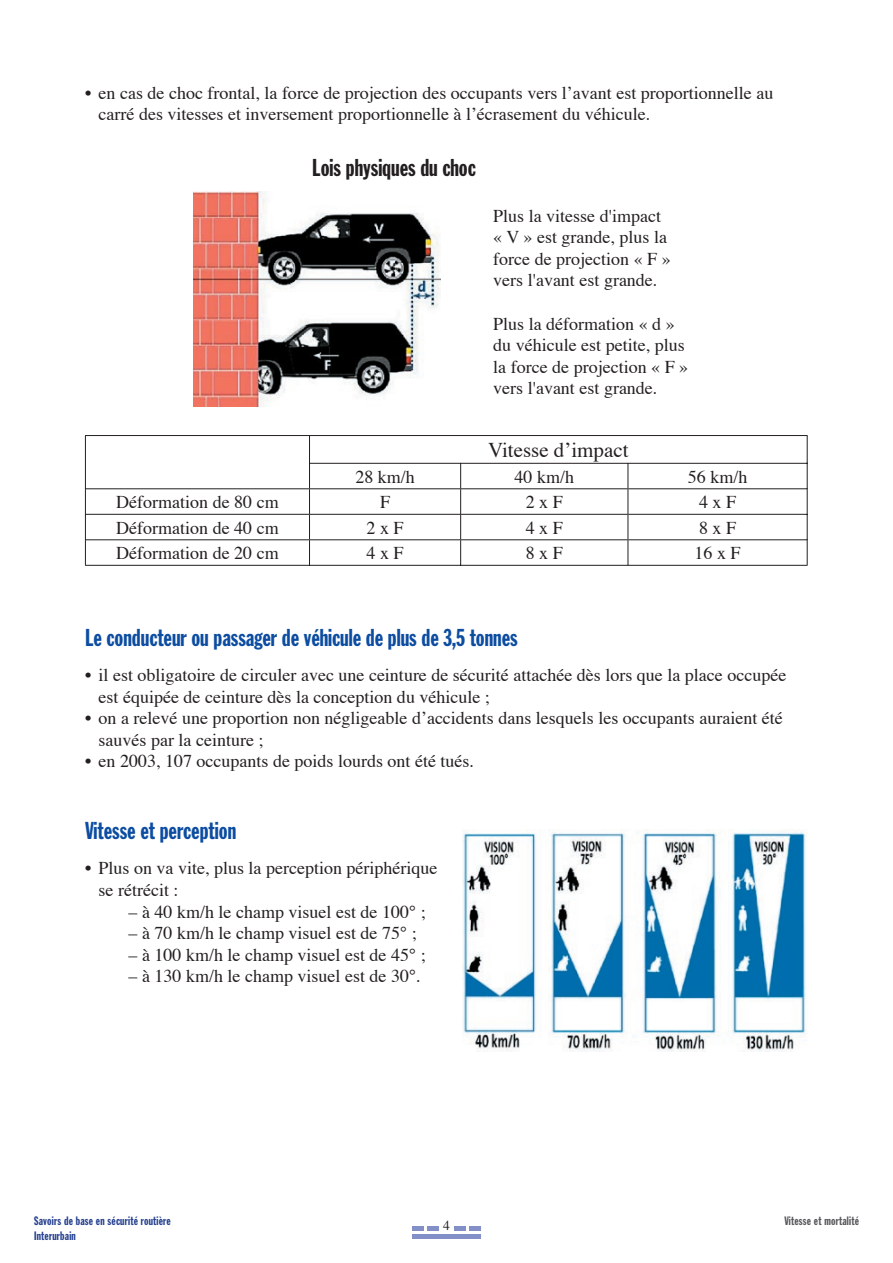
<style>
.page{position:relative;width:893px;height:1263px;background:#fff}
.page>*{position:absolute;margin:0;border:0;box-sizing:border-box;transform-origin:0 0}
.TITRE_3{font:24px "Franklin Gothic Extra Cond";color:#0d4da1}
.TITRE_3-2{font:24px "Franklin Gothic Extra Cond";color:#231f20}
.heading_7{font:21px "Times";color:#231f20}
.t1{font:18px/21.6px "Times";color:#231f20}
.t2{font:13.5px "Times";color:#231f20}
.t3{font:12px/14.4px "Franklin Gothic Extra Cond";letter-spacing:.02em;color:#25408f}
.t4{font:12px "Franklin Gothic Extra Cond";letter-spacing:.02em;color:#57585a}
</style>
<div class="page">
<hr style="left:412px;top:1226px;width:12px;height:4px;background:#838fc7">
<hr style="left:428px;top:1226px;width:11px;height:4px;background:#838fc7">
<hr style="left:454px;top:1226px;width:12px;height:4px;background:#838fc7">
<hr style="left:469px;top:1226px;width:12px;height:4px;background:#838fc7">
<hr style="left:412px;top:1234px;width:69px;height:4px;background:#838fc7">
<img style="left:462px;top:829px;width:345px;height:223px">
<hr style="left:85px;top:435px;width:224px;height:1px;background:#231f20">
<hr style="left:85px;top:488px;width:225px;height:1px;background:#231f20">
<hr style="left:310px;top:488px;width:151px;height:1px;background:#231f20">
<hr style="left:461px;top:488px;width:167px;height:1px;background:#231f20">
<hr style="left:628px;top:488px;width:179px;height:1px;background:#231f20">
<hr style="left:85px;top:514px;width:225px;height:1px;background:#231f20">
<hr style="left:310px;top:514px;width:151px;height:1px;background:#231f20">
<hr style="left:461px;top:514px;width:167px;height:1px;background:#231f20">
<hr style="left:628px;top:514px;width:179px;height:1px;background:#231f20">
<hr style="left:85px;top:539px;width:225px;height:1px;background:#231f20">
<svg style="left:85px;top:436px;width:1px;height:129px"></svg>
<hr style="left:85px;top:565px;width:224px;height:1px;background:#231f20">
<hr style="left:310px;top:539px;width:151px;height:1px;background:#231f20">
<hr style="left:310px;top:565px;width:150px;height:1px;background:#231f20">
<svg style="left:460px;top:463px;width:1px;height:103px"></svg>
<hr style="left:461px;top:539px;width:167px;height:1px;background:#231f20">
<hr style="left:461px;top:565px;width:167px;height:1px;background:#231f20">
<svg style="left:628px;top:464px;width:1px;height:101px"></svg>
<hr style="left:628px;top:539px;width:179px;height:1px;background:#231f20">
<hr style="left:628px;top:565px;width:179px;height:1px;background:#231f20">
<hr style="left:310px;top:435px;width:151px;height:1px;background:#231f20">
<hr style="left:461px;top:435px;width:167px;height:1px;background:#231f20">
<hr style="left:628px;top:435px;width:179px;height:1px;background:#231f20">
<hr style="left:309px;top:463px;width:151px;height:1px;background:#231f20">
<svg style="left:309px;top:435px;width:1px;height:131px"></svg>
<hr style="left:461px;top:463px;width:167px;height:1px;background:#231f20">
<hr style="left:628px;top:463px;width:179px;height:1px;background:#231f20">
<svg style="left:807px;top:436px;width:1px;height:129px"></svg>
<img style="left:193px;top:191px;width:248px;height:216px">
<p class="t1" style="left:99px;top:83px;width:676px;text-indent:-13px">• en cas de choc frontal, la force de projection des occupants vers l’avant est proportionnelle au carré des vitesses et inversement proportionnelle à l’écrasement du véhicule.</p>
<p class="TITRE_3-2" style="left:312px;top:154px;width:165px">Lois physiques du choc</p>
<p class="t1" style="left:493px;top:206px;width:169px">Plus la vitesse d'impact</p>
<p class="t1" style="left:493px;top:227px;width:175px">« V » est grande, plus la</p>
<p class="t1" style="left:493px;top:249px;width:179px">force de projection « F »</p>
<p class="t1" style="left:493px;top:271px;width:166px">vers l'avant est grande.</p>
<p class="t1" style="left:493px;top:314px;width:183px">Plus la déformation « d »</p>
<p class="t1" style="left:493px;top:335px;width:196px">du véhicule est petite, plus la force de projection « F »</p>
<p class="t1" style="left:493px;top:379px;width:166px">vers l'avant est grande.</p>
<p class="heading_7" style="left:488px;top:437px;width:142px">Vitesse d’impact</p>
<p class="t1" style="left:355px;top:467px;width:61px">28 km/h</p>
<p class="t1" style="left:515px;top:467px;width:61px">40 km/h</p>
<p class="t1" style="left:688px;top:467px;width:61px">56 km/h</p>
<p class="t1" style="left:116px;top:492px;width:164px">Déformation de 80 cm</p>
<p class="t1" style="left:380px;top:492px;width:12px">F</p>
<p class="t1" style="left:526px;top:492px;width:39px">2 x F</p>
<p class="t1" style="left:699px;top:492px;width:39px">4 x F</p>
<p class="t1" style="left:116px;top:518px;width:164px">Déformation de 40 cm</p>
<p class="t1" style="left:367px;top:518px;width:39px">2 x F</p>
<p class="t1" style="left:526px;top:518px;width:39px">4 x F</p>
<p class="t1" style="left:699px;top:518px;width:39px">8 x F</p>
<p class="t1" style="left:116px;top:543px;width:164px">Déformation de 20 cm</p>
<p class="t1" style="left:367px;top:543px;width:39px">4 x F</p>
<p class="t1" style="left:526px;top:543px;width:39px">8 x F</p>
<p class="t1" style="left:695px;top:543px;width:48px">16 x F</p>
<p class="TITRE_3" style="left:85px;top:624px;width:434px">Le conducteur ou passager de véhicule de plus de 3,5 tonnes</p>
<p class="t1" style="left:99px;top:665px;width:689px;text-indent:-13px">• il est obligatoire de circuler avec une ceinture de sécurité attachée dès lors que la place occupée est équipée de ceinture dès la conception du véhicule ;</p>
<p class="t1" style="left:99px;top:708px;width:686px;text-indent:-13px">• on a relevé une proportion non négligeable d’accidents dans lesquels les occupants auraient été sauvés par la ceinture ;</p>
<p class="t1" style="left:85px;top:751px;width:390px">• en 2003, 107 occupants de poids lourds ont été tués.</p>
<p class="TITRE_3" style="left:85px;top:818px;width:153px">Vitesse et perception</p>
<p class="t1" style="left:85px;top:859px;width:354px">• Plus on va vite, plus la perception périphérique</p>
<p class="t1" style="left:99px;top:880px;width:81px">se rétrécit :</p>
<p class="t1" style="left:129px;top:902px;width:299px">– à 40 km/h le champ visuel est de 100° ;</p>
<p class="t1" style="left:129px;top:923px;width:290px">– à 70 km/h le champ visuel est de 75° ;</p>
<p class="t1" style="left:129px;top:945px;width:299px">– à 100 km/h le champ visuel est de 45° ;</p>
<p class="t1" style="left:129px;top:967px;width:294px">– à 130 km/h le champ visuel est de 30°.</p>
<p class="t3" style="left:34px;top:1214px;width:138px">Savoirs de base en sécurité routière<br>Interurbain</p>
<p class="t2" style="left:443px;top:1217px;width:8px">4</p>
<p class="t4" style="left:784px;top:1214px;width:76px">Vitesse et mortalité</p>
</div>
